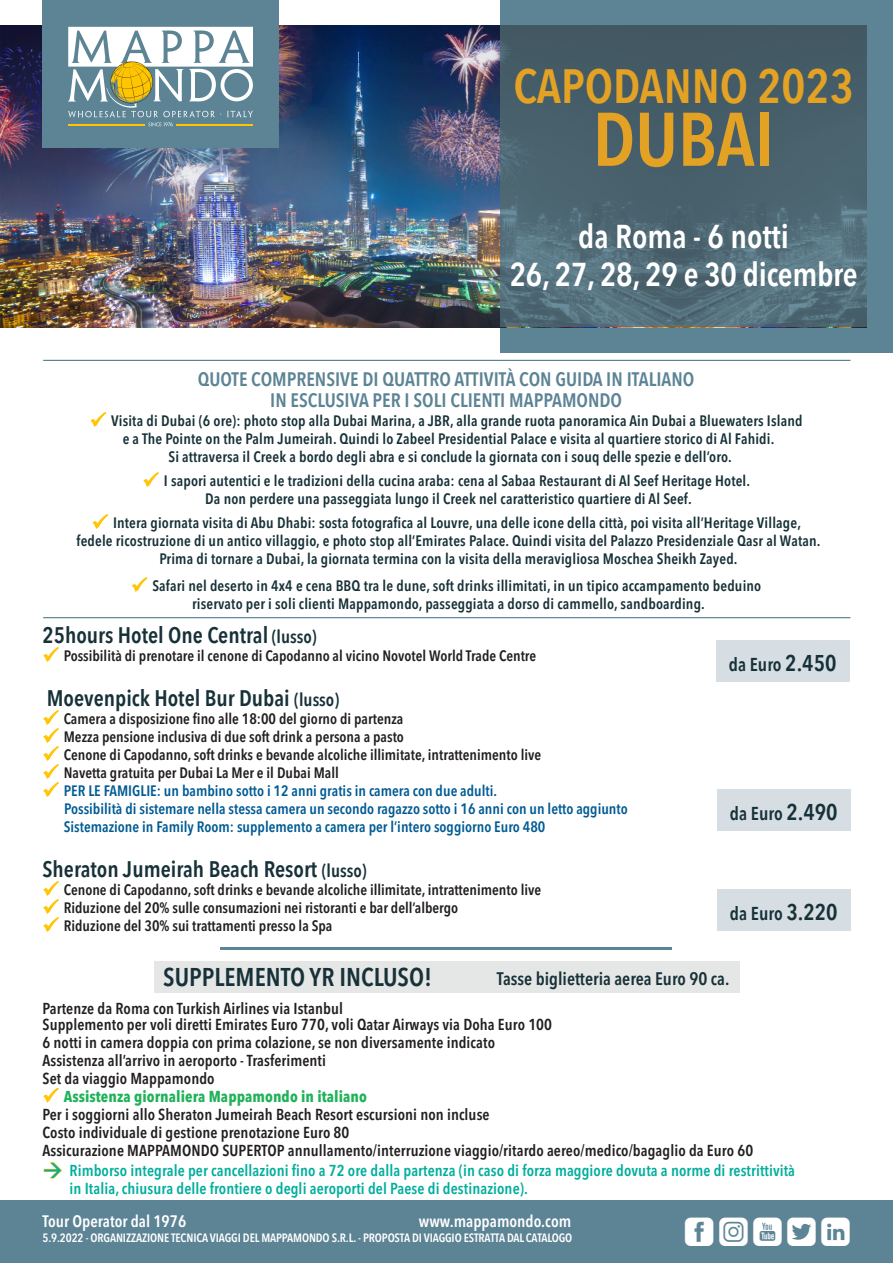
<style>
.page{position:relative;width:893px;height:1263px;background:#fff}
.page>*{position:absolute;margin:0;border:0;box-sizing:border-box;transform-origin:0 0}
.t1{font:600 75px "Avenir Next Condensed";color:#e4a225}
.t2{font:600 48px "Avenir Next Condensed";color:#e4a225}
.t3{font:36px "Mappamondoutil";letter-spacing:.125em;color:#fff}
.t4{font:600 33px "Avenir Next Condensed";letter-spacing:-.01em;color:#fff}
.t5{font:600 condensed 25.5px "Avenir Next LT Pro";color:#173138}
.t6{font:600 22.5px "Avenir Next Condensed";color:#173138}
.t7{font:600 19.5px "Avenir Next Condensed";color:#5c8495}
.t8{font:600 18.6px "Avenir Next Condensed";color:#173138}
.t9{font:600 condensed 18px "Avenir Next LT Pro";color:#173138}
.t10{font:600 condensed 16.5px "Avenir Next LT Pro";color:#fff}
.t11{font:600 condensed 15.75px "Avenir Next LT Pro";letter-spacing:.005em;color:#231f20}
.t12{font:600 condensed 15.75px/18px "Avenir Next LT Pro";letter-spacing:.005em;color:#00ae9d}
.t13{font:700 condensed 15.75px "Avenir Next LT Pro";letter-spacing:.005em;color:#21b259}
.t14{font:600 condensed 15px/18px "Avenir Next LT Pro";letter-spacing:.01em;color:#173138}
.t15{font:600 condensed 15px "Avenir Next LT Pro";color:#231f20}
.t16{font:600 condensed 15px/18px "Avenir Next LT Pro";color:#005b94}
.t17{font:600 condensed 12px "Avenir Next LT Pro";letter-spacing:-.01em;color:#fff}
.s1{font-size:18px}
.s2{font-size:22.8px}
</style>
<div class="page">
<div style="left:717px;top:889px;width:133px;height:42px;background:#d6dee3"></div>
<div style="left:154px;top:961px;width:586px;height:32px;background:#e5e6e6"></div>
<svg style="left:221px;top:947px;width:451px;height:3px"></svg>
<div style="left:501px;top:0;width:392px;height:353px;background:#5c8495"></div>
<img style="left:0;top:26px;width:501px;height:301px">
<div style="left:43px;top:0;width:236px;height:148px;background:#5c8495"></div>
<svg style="left:68px;top:27px;width:185px;height:99px"></svg>
<svg style="left:501px;top:26px;width:366px;height:301px;background:#4b6470"></svg>
<div style="left:717px;top:789px;width:133px;height:42px;background:#d6dee3"></div>
<div style="left:716px;top:640px;width:133px;height:42px;background:#d6dee3"></div>
<div style="left:0;top:1200px;width:893px;height:63px;background:#5c8495"></div>
<hr style="left:43px;top:360px;width:807px;height:1px;background:#5c8495">
<hr style="left:43px;top:617px;width:807px;height:1px;background:#5c8495">
<svg style="left:43px;top:1087px;width:16px;height:16px"></svg>
<svg style="left:44px;top:1162px;width:18px;height:17px"></svg>
<svg style="left:43px;top:647px;width:16px;height:15px"></svg>
<svg style="left:43px;top:710px;width:16px;height:87px"></svg>
<svg style="left:43px;top:881px;width:16px;height:51px"></svg>
<svg style="left:90px;top:412px;width:17px;height:15px"></svg>
<svg style="left:143px;top:472px;width:16px;height:15px"></svg>
<svg style="left:92px;top:514px;width:16px;height:15px"></svg>
<svg style="left:132px;top:577px;width:16px;height:15px"></svg>
<p class="t2" style="left:514px;top:45px;width:342px">CAPODANNO 2023</p>
<p class="t1" style="left:593px;top:75px;width:183px">DUBAI</p>
<p class="t4" style="left:578px;top:208px;width:212px">da Roma - 6 notti</p>
<p class="t4" style="left:510px;top:246px;width:349px">26, 27, 28, 29 e 30 dicembre</p>
<p class="t7" style="left:198px;top:362px;width:498px">QUOTE COMPRENSIVE DI QUATTRO ATTIVITÀ CON GUIDA IN ITALIANO</p>
<p class="t7" style="left:270px;top:383px;width:353px">IN ESCLUSIVA PER I SOLI CLIENTI MAPPAMONDO</p>
<p class="t14" style="left:111px;top:412px;width:693px">Visita di Dubai (6 ore): photo stop alla Dubai Marina, a JBR, alla grande ruota panoramica Ain Dubai a Bluewaters Island</p>
<p class="t14" style="left:123px;top:430px;width:653px">e a The Pointe on the Palm Jumeirah. Quindi lo Zabeel Presidential Palace e visita al quartiere storico di Al Fahidi.</p>
<p class="t14" style="left:168px;top:448px;width:565px">Si attraversa il Creek a bordo degli abra e si conclude la giornata con i souq delle spezie e dell’oro.</p>
<p class="t14" style="left:205px;top:472px;width:546px;text-indent:-41px">I sapori autentici e le tradizioni della cucina araba: cena al Sabaa Restaurant di Al Seef Heritage Hotel.<br>Da non perdere una passeggiata lungo il Creek nel caratteristico quartiere di Al Seef.</p>
<p class="t14" style="left:113px;top:514px;width:689px">Intera giornata visita di Abu Dhabi: sosta fotografica al Louvre, una delle icone della città, poi visita all’Heritage Village,</p>
<p class="t14" style="left:77px;top:532px;width:745px">fedele ricostruzione di un antico villaggio, e photo stop all’Emirates Palace. Quindi visita del Palazzo Presidenziale Qasr al Watan.</p>
<p class="t14" style="left:159px;top:550px;width:580px">Prima di tornare a Dubai, la giornata termina con la visita della meravigliosa Moschea Sheikh Zayed.</p>
<p class="t14" style="left:192px;top:577px;width:571px;text-indent:-40px">Safari nel deserto in 4x4 e cena BBQ tra le dune, soft drinks illimitati, in un tipico accampamento beduino riservato per i soli clienti Mappamondo, passeggiata a dorso di cammello, sandboarding.</p>
<p class="t6" style="left:43px;top:616px;width:276px">25hours Hotel One Central <span class="s1">(lusso)</span></p>
<p class="t15" style="left:64px;top:647px;width:474px">Possibilità di prenotare il cenone di Capodanno al vicino Novotel World Trade Centre</p>
<p class="t6" style="left:47px;top:679px;width:294px">Moevenpick Hotel Bur Dubai <span class="s1">(lusso)</span></p>
<p class="t15" style="left:64px;top:710px;width:341px">Camera a disposizione fino alle 18:00 del giorno di partenza</p>
<p class="t15" style="left:64px;top:728px;width:342px">Mezza pensione inclusiva di due soft drink a persona a pasto</p>
<p class="t15" style="left:64px;top:746px;width:479px">Cenone di Capodanno, soft drinks e bevande alcoliche illimitate, intrattenimento live</p>
<p class="t15" style="left:64px;top:764px;width:277px">Navetta gratuita per Dubai La Mer e il Dubai Mall</p>
<p class="t16" style="left:64px;top:782px;width:566px">PER LE FAMIGLIE: un bambino sotto i 12 anni gratis in camera con due adulti.<br>Possibilità di sistemare nella stessa camera un secondo ragazzo sotto i 16 anni con un letto aggiunto<br>Sistemazione in Family Room: supplemento a camera per l’intero soggiorno Euro 480</p>
<p class="t6" style="left:43px;top:850px;width:326px">Sheraton Jumeirah Beach Resort <span class="s1">(lusso)</span></p>
<p class="t15" style="left:64px;top:881px;width:479px">Cenone di Capodanno, soft drinks e bevande alcoliche illimitate, intrattenimento live</p>
<p class="t15" style="left:64px;top:899px;width:396px">Riduzione del 20% sulle consumazioni nei ristoranti e bar dell’albergo</p>
<p class="t15" style="left:64px;top:917px;width:270px">Riduzione del 30% sui trattamenti presso la Spa</p>
<p class="t8" style="left:729px;top:649px;width:109px">da Euro <span class="s2">2.450</span></p>
<p class="t8" style="left:730px;top:798px;width:109px">da Euro <span class="s2">2.490</span></p>
<p class="t8" style="left:730px;top:898px;width:109px">da Euro <span class="s2">3.220</span></p>
<p class="t5" style="left:163px;top:962px;width:270px">SUPPLEMENTO YR INCLUSO!</p>
<p class="t9" style="left:497px;top:967px;width:234px">Tasse biglietteria aerea Euro 90 ca.</p>
<p class="t11" style="left:43px;top:999px;width:302px">Partenze da Roma con Turkish Airlines via Istanbul</p>
<p class="t11" style="left:43px;top:1015px;width:511px">Supplemento per voli diretti Emirates Euro 770, voli Qatar Airways via Doha Euro 100</p>
<p class="t11" style="left:43px;top:1033px;width:454px">6 notti in camera doppia con prima colazione, se non diversamente indicato</p>
<p class="t11" style="left:43px;top:1051px;width:285px">Assistenza all’arrivo in aeroporto - Trasferimenti</p>
<p class="t11" style="left:43px;top:1069px;width:174px">Set da viaggio Mappamondo</p>
<p class="t13" style="left:64px;top:1087px;width:305px">Assistenza giornaliera Mappamondo in italiano</p>
<p class="t11" style="left:43px;top:1105px;width:449px">Per i soggiorni allo Sheraton Jumeirah Beach Resort escursioni non incluse</p>
<p class="t11" style="left:43px;top:1123px;width:308px">Costo individuale di gestione prenotazione Euro 80</p>
<p class="t11" style="left:43px;top:1141px;width:712px">Assicurazione MAPPAMONDO SUPERTOP annullamento/interruzione viaggio/ritardo aereo/medico/bagaglio da Euro 60</p>
<p class="t12" style="left:70px;top:1161px;width:727px">Rimborso integrale per cancellazioni fino a 72 ore dalla partenza (in caso di forza maggiore dovuta a norme di restrittività in Italia, chiusura delle frontiere o degli aeroporti del Paese di destinazione).</p>
<p class="t10" style="left:43px;top:1211px;width:145px">Tour Operator dal 1976</p>
<p class="t10" style="left:419px;top:1211px;width:154px">www.mappamondo.com</p>
<p class="t17" style="left:43px;top:1230px;width:531px">5.9.2022 - ORGANIZZAZIONE TECNICA VIAGGI DEL MAPPAMONDO S.R.L. - PROPOSTA DI VIAGGIO ESTRATTA DAL CATALOGO</p>
<p class="t3" style="left:685px;top:1212px;width:167px">fiytl</p>
</div>
